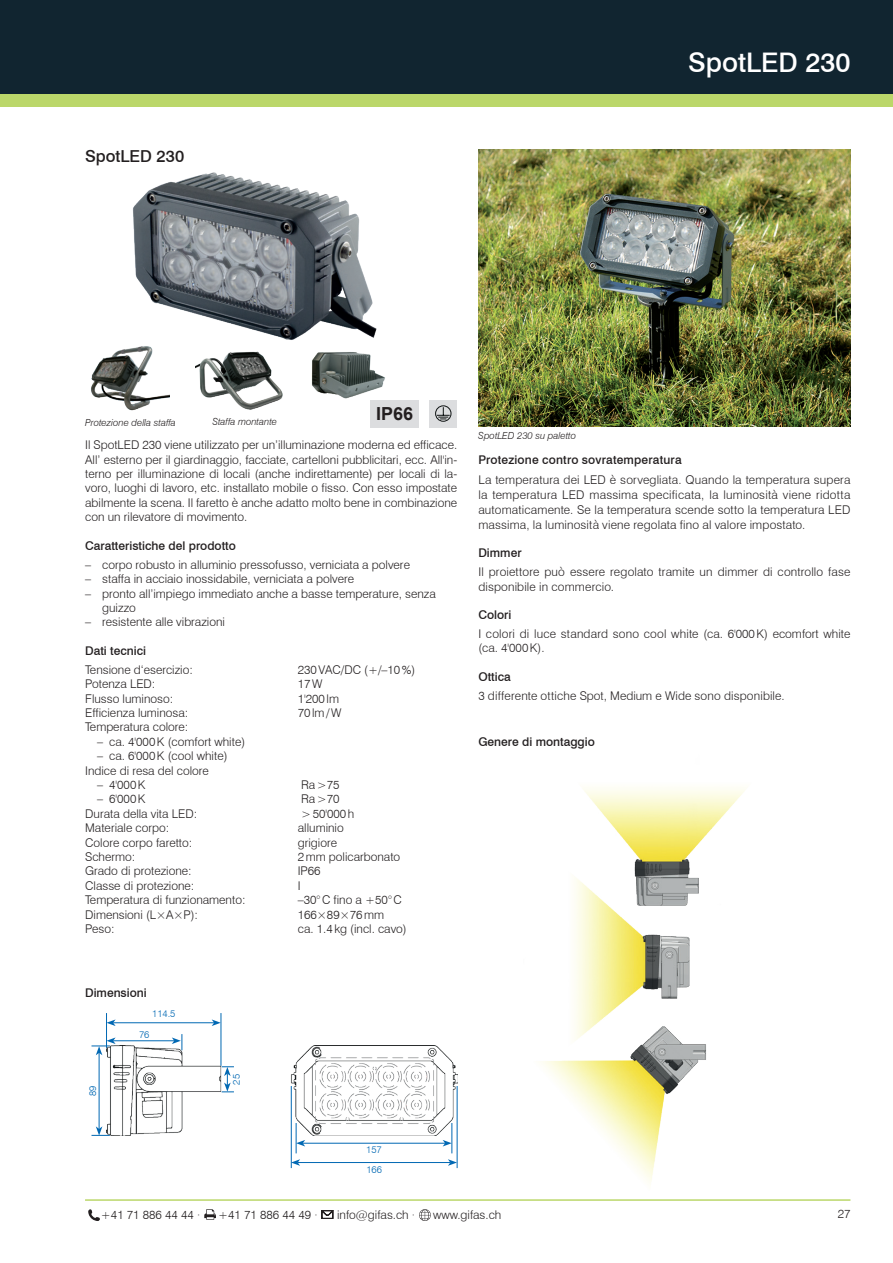
<style>
.page{position:relative;width:893px;height:1263px;background:#fff}
.page>*{position:absolute;margin:0;border:0;box-sizing:border-box;transform-origin:0 0}
.t1{font:500 27px "Swiss 721 BT";color:#fff}
.t2{font:700 18px "Arial";color:#231f20}
.t3{font:500 16.5px "Swiss 721 BT";color:#231f20}
.t4{font:300 12px/14.4px "Swiss 721 BT";color:#231f20}
.t5{font:500 12px "Swiss 721 BT";color:#231f20}
.t6{font:italic 300 9.75px "Swiss 721 BT";color:#231f20}
.t7{font:300 9.75px "Swiss 721 BT";color:#0168b3}
</style>
<div class="page">
<div style="left:0;top:89px;width:893px;height:17px;background:#bbd76a"></div>
<div style="left:0;top:0;width:893px;height:94px;background:#112530"></div>
<hr style="left:85px;top:1199px;width:765px;height:2px;background:#bbd76a">
<svg style="left:88px;top:1209px;width:12px;height:12px"></svg>
<svg style="left:204px;top:1209px;width:12px;height:11px"></svg>
<svg style="left:322px;top:1210px;width:11px;height:9px"></svg>
<svg style="left:419px;top:1209px;width:12px;height:12px"></svg>
<div style="left:429px;top:400px;width:28px;height:27px;background:#dcdddf"></div>
<img style="left:478px;top:150px;width:372px;height:277px">
<img style="left:583px;top:788px;width:163px;height:84px">
<img style="left:575px;top:872px;width:124px;height:149px">
<img style="left:510px;top:1021px;width:217px;height:180px">
<img style="left:133px;top:172px;width:244px;height:168px">
<img style="left:311px;top:352px;width:74px;height:47px">
<img style="left:91px;top:346px;width:78px;height:65px">
<img style="left:196px;top:351px;width:87px;height:59px">
<hr style="left:457px;top:1086px;width:1px;height:82px;background:#0168b3">
<hr style="left:106px;top:1013px;width:1px;height:35px;background:#0168b3">
<hr style="left:221px;top:1013px;width:1px;height:53px;background:#0168b3">
<hr style="left:113px;top:1040px;width:61px;height:1px;background:#0168b3">
<hr style="left:113px;top:1022px;width:101px;height:1px;background:#0168b3">
<svg style="left:107px;top:1019px;width:9px;height:7px"></svg>
<svg style="left:212px;top:1019px;width:9px;height:7px"></svg>
<svg style="left:172px;top:1034px;width:11px;height:12px"></svg>
<hr style="left:99px;top:1053px;width:1px;height:76px;background:#0168b3">
<svg style="left:92px;top:1037px;width:24px;height:18px"></svg>
<svg style="left:92px;top:1126px;width:18px;height:10px"></svg>
<hr style="left:291px;top:1086px;width:1px;height:82px;background:#0168b3">
<hr style="left:296px;top:1123px;width:1px;height:30px;background:#0168b3">
<hr style="left:452px;top:1123px;width:1px;height:30px;background:#0168b3">
<hr style="left:303px;top:1143px;width:142px;height:1px;background:#0168b3">
<svg style="left:296px;top:1140px;width:9px;height:6px"></svg>
<svg style="left:443px;top:1140px;width:9px;height:6px"></svg>
<hr style="left:298px;top:1162px;width:152px;height:1px;background:#0168b3">
<svg style="left:291px;top:1159px;width:9px;height:7px"></svg>
<svg style="left:448px;top:1159px;width:9px;height:7px"></svg>
<img style="left:107px;top:1046px;width:350px;height:89px">
<svg style="left:435px;top:405px;width:16px;height:17px"></svg>
<div style="left:370px;top:400px;width:49px;height:27px;background:#dcdddf"></div>
<h3 class="t3" style="left:85px;top:146px;width:101px">SpotLED 230</h3>
<h1 class="t1" style="left:688px;top:46px;width:164px">SpotLED 230</h1>
<h2 class="t2" style="left:376px;top:401px;width:39px">IP66</h2>
<p class="t6" style="left:85px;top:416px;width:92px">Protezione della staffa</p>
<p class="t6" style="left:212px;top:416px;width:66px">Staffa montante</p>
<p class="t4" style="left:85px;top:438px;width:374px;text-align:justify">Il SpotLED 230 viene utilizzato per un’illuminazione moderna ed efficace.<br>All’ esterno per il giardinaggio, facciate, cartelloni pubblicitari, ecc. All'in&shy;terno per illuminazione di locali (anche indirettamente) per locali di la&shy;voro, luoghi di lavoro, etc. installato mobile o fisso. Con esso impostate abilmente la scena. Il faretto è anche adatto molto bene in combinazione con un rilevatore di movimento.</p>
<p class="t5" style="left:85px;top:538px;width:152px">Caratteristiche del prodotto</p>
<p class="t4" style="left:85px;top:557px;width:326px">– corpo robusto in alluminio pressofusso, verniciata a polvere</p>
<p class="t4" style="left:85px;top:571px;width:270px">– staffa in acciaio inossidabile, verniciata a polvere</p>
<p class="t4" style="left:102px;top:586px;width:335px;text-indent:-17px">– pronto all’impiego immediato anche a basse temperature, senza guizzo</p>
<p class="t4" style="left:85px;top:615px;width:141px">– resistente alle vibrazioni</p>
<p class="t5" style="left:85px;top:643px;width:62px">Dati tecnici</p>
<p class="t4" style="left:85px;top:662px;width:109px">Tensione d‘esercizio:</p>
<p class="t4" style="left:298px;top:662px;width:119px">230VAC/DC (+/–10%)</p>
<p class="t4" style="left:85px;top:677px;width:72px">Potenza LED:</p>
<p class="t4" style="left:298px;top:677px;width:26px">17W</p>
<p class="t4" style="left:85px;top:691px;width:90px">Flusso luminoso:</p>
<p class="t4" style="left:298px;top:691px;width:43px">1'200lm</p>
<p class="t4" style="left:85px;top:705px;width:105px">Efficienza luminosa:</p>
<p class="t4" style="left:298px;top:705px;width:45px">70lm/W</p>
<p class="t4" style="left:85px;top:720px;width:105px">Temperatura colore:</p>
<p class="t4" style="left:97px;top:734px;width:149px">– ca. 4'000K (comfort white)</p>
<p class="t4" style="left:85px;top:749px;width:144px;text-indent:12px">– ca. 6'000K (cool white)<br>Indice di resa del colore</p>
<p class="t4" style="left:97px;top:777px;width:50px">– 4'000K</p>
<p class="t4" style="left:301px;top:777px;width:40px">Ra&gt;75</p>
<p class="t4" style="left:97px;top:792px;width:50px">– 6'000K</p>
<p class="t4" style="left:301px;top:792px;width:40px">Ra&gt;70</p>
<p class="t4" style="left:85px;top:806px;width:113px">Durata della vita LED:</p>
<p class="t4" style="left:301px;top:806px;width:55px">&gt;50'000h</p>
<p class="t4" style="left:85px;top:821px;width:86px">Materiale corpo:</p>
<p class="t4" style="left:298px;top:821px;width:47px">alluminio</p>
<p class="t4" style="left:85px;top:835px;width:109px">Colore corpo faretto:</p>
<p class="t4" style="left:298px;top:835px;width:41px">grigiore</p>
<p class="t4" style="left:85px;top:849px;width:52px">Schermo:</p>
<p class="t4" style="left:298px;top:849px;width:104px">2mm policarbonato</p>
<p class="t4" style="left:85px;top:864px;width:108px">Grado di protezione:</p>
<p class="t4" style="left:298px;top:864px;width:24px">IP66</p>
<p class="t4" style="left:85px;top:878px;width:111px">Classe di protezione:</p>
<p class="t4" style="left:298px;top:878px;width:4px">I</p>
<p class="t4" style="left:85px;top:893px;width:162px">Temperatura di funzionamento:</p>
<p class="t4" style="left:298px;top:893px;width:106px">–30°C fino a +50°C</p>
<p class="t4" style="left:85px;top:907px;width:114px">Dimensioni (L×A×P):</p>
<p class="t4" style="left:298px;top:907px;width:88px">166×89×76mm</p>
<p class="t4" style="left:85px;top:921px;width:31px">Peso:</p>
<p class="t4" style="left:298px;top:921px;width:110px">ca. 1.4kg (incl. cavo)</p>
<p class="t5" style="left:85px;top:985px;width:63px">Dimensioni</p>
<p class="t7" style="left:152px;top:1007px;width:25px">114.5</p>
<p class="t7" style="left:87px;top:1096px;width:12px;rotate:-90deg">89</p>
<p class="t7" style="left:139px;top:1028px;width:12px">76</p>
<p class="t7" style="left:231px;top:1084px;width:12px;rotate:-90deg">25</p>
<p class="t7" style="left:366px;top:1144px;width:17px">157</p>
<p class="t7" style="left:366px;top:1163px;width:17px">166</p>
<p class="t6" style="left:478px;top:430px;width:99px">SpotLED 230 su paletto</p>
<p class="t5" style="left:478px;top:452px;width:205px">Protezione contro sovratemperatura</p>
<p class="t4" style="left:478px;top:472px;width:374px;line-height:15px;text-align:justify">La temperatura dei LED è sorvegliata. Quando la temperatura supera la temperatura LED massima specificata, la luminosità viene ridotta automaticamente. Se la temperatura scende sotto la temperatura LED massima, la luminosità viene regolata fino al valore impostato.</p>
<p class="t5" style="left:478px;top:546px;width:45px">Dimmer</p>
<p class="t4" style="left:478px;top:564px;width:374px">Il proiettore può essere regolato tramite un dimmer di controllo fase disponibile in commercio.</p>
<p class="t5" style="left:478px;top:608px;width:35px">Colori</p>
<p class="t4" style="left:478px;top:626px;width:374px">I colori di luce standard sono cool white (ca. 6'000K) ecomfort white (ca. 4'000K).</p>
<p class="t5" style="left:478px;top:670px;width:34px">Ottica</p>
<p class="t4" style="left:478px;top:688px;width:308px">3 differente ottiche Spot, Medium e Wide sono disponibile.</p>
<p class="t5" style="left:478px;top:734px;width:118px">Genere di montaggio</p>
<p class="t4" style="left:101px;top:1207px;width:101px">+41 71 886 44 44 ·</p>
<p class="t4" style="left:218px;top:1207px;width:101px">+41 71 886 44 49 ·</p>
<p class="t4" style="left:337px;top:1207px;width:80px">info@gifas.ch ·</p>
<p class="t4" style="left:433px;top:1207px;width:70px">www.gifas.ch</p>
<p class="t4" style="left:838px;top:1207px;width:14px">27</p>
</div>
